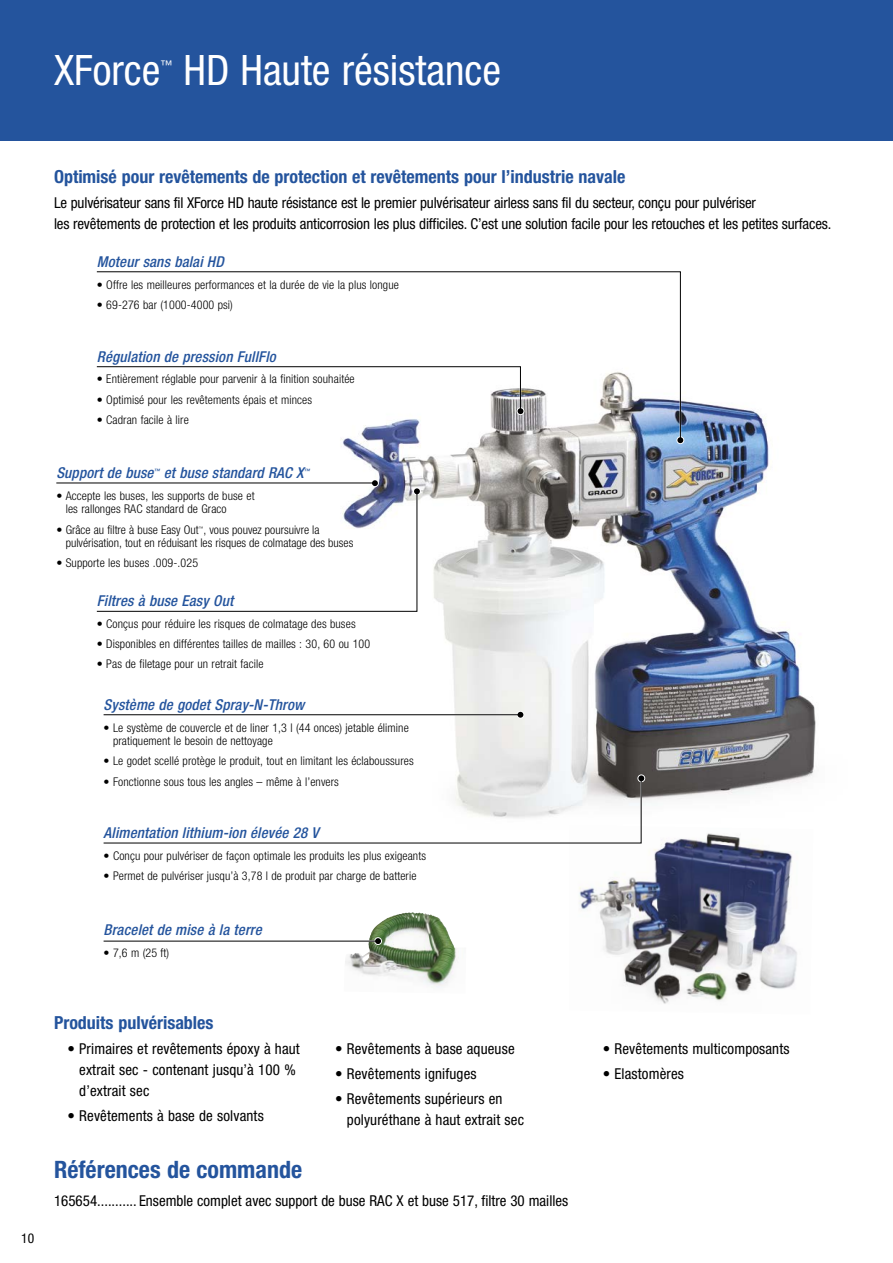
<style>
.page{position:relative;width:893px;height:1263px;background:#fff}
.page>*{position:absolute;margin:0;border:0;box-sizing:border-box;transform-origin:0 0}
.t1{font:condensed 42px "Helvetica Neue LT Std";color:#fff}
.t2{font:700 condensed 24px "Helvetica Neue LT Std";color:#24549d}
.t3{font:700 condensed 18px "Helvetica Neue LT Std";color:#24549d}
.t4{font:condensed 15px/21px "Helvetica Neue LT Std";color:#000}
.t5{font:italic 500 condensed 15px "Helvetica Neue LT Std";letter-spacing:.01em;color:#24549d}
.t6{font:condensed 13.5px "Helvetica Neue LT Std";color:#000}
.t7{font:300 condensed 12px/13.6px "Helvetica Neue LT Std";letter-spacing:.01em;color:#000}
.t8{font:condensed 12px "Helvetica Neue LT Std";color:#fff}
.t9{font:italic 500 condensed 6px "Helvetica Neue LT Std";color:#24549d}
.t10{font:300 condensed 4.8px "Helvetica Neue LT Std";color:#000}
</style>
<div class="page">
<div style="left:0;top:0;width:893px;height:140px;background:#24549d"></div>
<img style="left:320px;top:400px;width:496px;height:404px">
<img style="left:579px;top:833px;width:218px;height:171px">
<img style="left:345px;top:912px;width:112px;height:75px">
<hr style="left:104px;top:940px;width:275px;height:2px;background:#fff">
<div style="left:371px;top:479px;width:8px;height:8px;background:#fff;border-radius:50%"></div>
<div style="left:413px;top:487px;width:8px;height:8px;background:#fff;border-radius:50%"></div>
<svg style="left:517px;top:712px;width:6px;height:6px"></svg>
<svg style="left:677px;top:437px;width:6px;height:6px"></svg>
<svg style="left:374px;top:937px;width:8px;height:8px"></svg>
<svg style="left:375px;top:938px;width:6px;height:6px"></svg>
<svg style="left:103px;top:775px;width:541px;height:69px"></svg>
<hr style="left:104px;top:714px;width:416px;height:1px;background:#000">
<hr style="left:56px;top:483px;width:318px;height:1px;background:#000">
<svg style="left:95px;top:480px;width:325px;height:133px"></svg>
<hr style="left:104px;top:941px;width:275px;height:1px;background:#000">
<svg style="left:96px;top:271px;width:585px;height:170px"></svg>
<h1 class="t1" style="left:54px;top:46px;width:108px">XForce</h1>
<p class="t8" style="left:160px;top:58px;width:13px">™</p>
<h1 class="t1" style="left:183px;top:46px;width:319px">HD Haute résistance</h1>
<h3 class="t3" style="left:54px;top:166px;width:573px">Optimisé pour revêtements de protection et revêtements pour l’industrie navale</h3>
<p class="t4" style="left:54px;top:192px;width:779px">Le pulvérisateur sans fil XForce HD haute résistance est le premier pulvérisateur airless sans fil du secteur, conçu pour pulvériser<br>les revêtements de protection et les produits anticorrosion les plus difficiles. C’est une solution facile pour les retouches et les petites surfaces.</p>
<p class="t5" style="left:97px;top:253px;width:128px">Moteur sans balai HD</p>
<p class="t7" style="left:97px;top:278px;width:304px">• Offre les meilleures performances et la durée de vie la plus longue</p>
<p class="t7" style="left:97px;top:298px;width:138px">• 69-276 bar (1000-4000 psi)</p>
<p class="t5" style="left:97px;top:347px;width:180px">Régulation de pression FullFlo</p>
<p class="t7" style="left:97px;top:372px;width:259px">• Entièrement réglable pour parvenir à la finition souhaitée</p>
<p class="t7" style="left:97px;top:392px;width:217px">• Optimisé pour les revêtements épais et minces</p>
<p class="t7" style="left:97px;top:413px;width:94px">• Cadran facile à lire</p>
<p class="t5" style="left:56px;top:464px;width:99px">Support de buse</p>
<p class="t9" style="left:154px;top:467px;width:7px">™</p>
<p class="t5" style="left:164px;top:464px;width:141px">et buse standard RAC X</p>
<p class="t9" style="left:304px;top:467px;width:7px">™</p>
<p class="t7" style="left:66px;top:489px;width:190px;text-indent:-9px">• Accepte les buses, les supports de buse et les rallonges RAC standard de Graco</p>
<p class="t7" style="left:56px;top:522px;width:265px">• Grâce au filtre à buse Easy Out , vous pouvez poursuivre la</p>
<p class="t10" style="left:199px;top:525px;width:6px">™</p>
<p class="t7" style="left:66px;top:536px;width:289px">pulvérisation, tout en réduisant les risques de colmatage des buses</p>
<p class="t7" style="left:56px;top:556px;width:143px">• Supporte les buses .009-.025</p>
<p class="t5" style="left:97px;top:592px;width:138px">Filtres à buse Easy Out</p>
<p class="t7" style="left:97px;top:617px;width:260px">• Conçus pour réduire les risques de colmatage des buses</p>
<p class="t7" style="left:97px;top:637px;width:275px">• Disponibles en différentes tailles de mailles : 30, 60 ou 100</p>
<p class="t7" style="left:97px;top:657px;width:168px">• Pas de filetage pour un retrait facile</p>
<p class="t5" style="left:104px;top:695px;width:202px">Système de godet Spray-N-Throw</p>
<p class="t7" style="left:113px;top:720px;width:297px;text-indent:-9px">• Le système de couvercle et de liner 1,3 l (44 onces) jetable élimine pratiquement le besoin de nettoyage</p>
<p class="t7" style="left:104px;top:754px;width:312px">• Le godet scellé protège le produit, tout en limitant les éclaboussures</p>
<p class="t7" style="left:104px;top:774px;width:237px">• Fonctionne sous tous les angles – même à l’envers</p>
<p class="t5" style="left:104px;top:824px;width:217px">Alimentation lithium-ion élevée 28 V</p>
<p class="t7" style="left:104px;top:849px;width:324px">• Conçu pour pulvériser de façon optimale les produits les plus exigeants</p>
<p class="t7" style="left:104px;top:869px;width:314px">• Permet de pulvériser jusqu’à 3,78 l de produit par charge de batterie</p>
<p class="t5" style="left:104px;top:921px;width:160px">Bracelet de mise à la terre</p>
<p class="t7" style="left:104px;top:946px;width:67px">• 7,6 m (25 ft)</p>
<p class="t6" style="left:21px;top:1230px;width:14px">10</p>
<h3 class="t3" style="left:54px;top:1012px;width:161px">Produits pulvérisables</h3>
<p class="t4" style="left:79px;top:1038px;width:222px;text-indent:-12px">• Primaires et revêtements époxy à haut extrait sec - contenant jusqu’à 100 % d’extrait sec</p>
<p class="t4" style="left:68px;top:1105px;width:198px">• Revêtements à base de solvants</p>
<p class="t4" style="left:335px;top:1038px;width:181px">• Revêtements à base aqueuse</p>
<p class="t4" style="left:335px;top:1063px;width:143px">• Revêtements ignifuges</p>
<p class="t4" style="left:347px;top:1088px;width:179px;text-indent:-12px">• Revêtements supérieurs en polyuréthane à haut extrait sec</p>
<h2 class="t2" style="left:54px;top:1155px;width:250px">Références de commande</h2>
<p class="t4" style="left:54px;top:1190px;width:516px">165654........... Ensemble complet avec support de buse RAC X et buse 517, filtre 30 mailles</p>
<p class="t4" style="left:603px;top:1038px;width:188px">• Revêtements multicomposants</p>
<p class="t4" style="left:603px;top:1063px;width:83px">• Elastomères</p>
</div>
